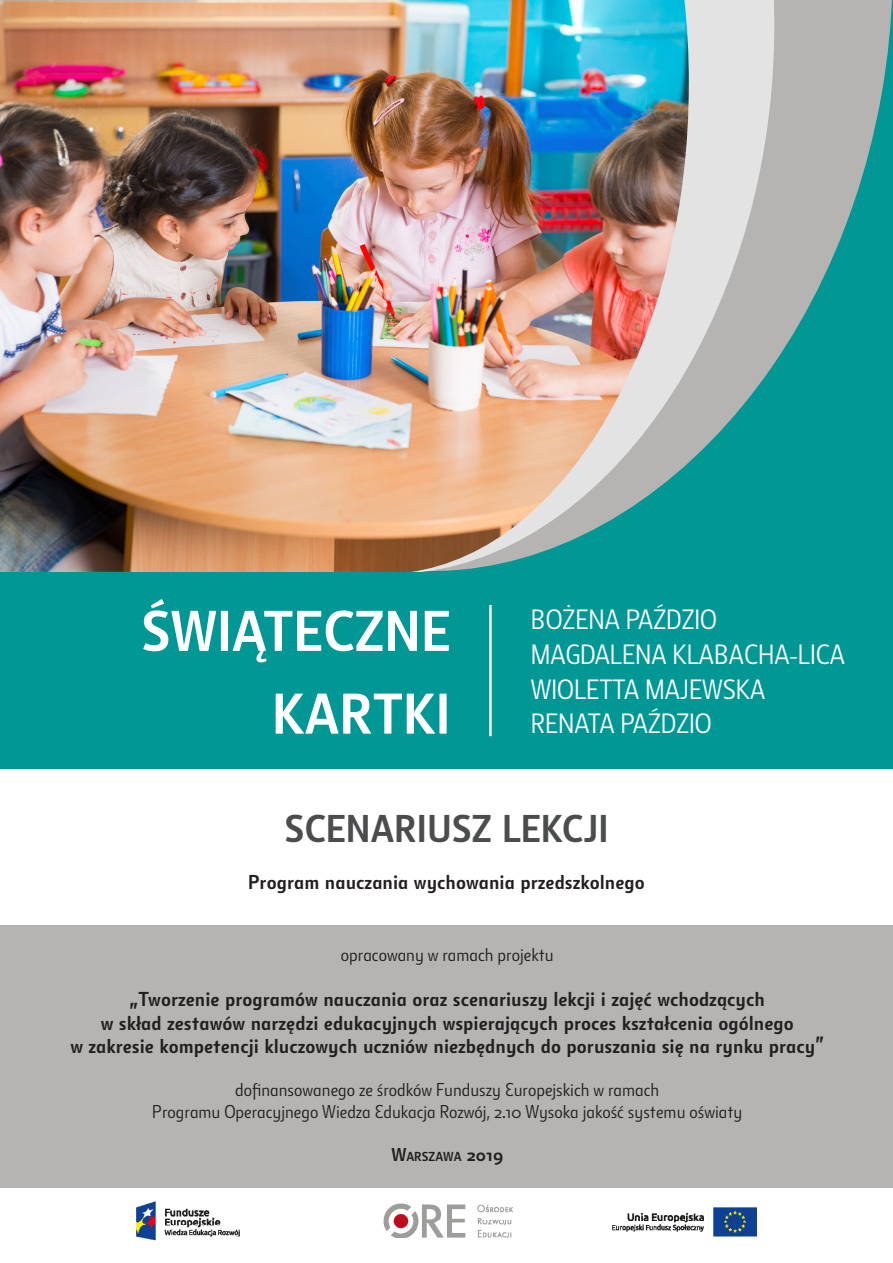
<style>
.page{position:relative;width:893px;height:1263px;background:#fff}
.page>*{position:absolute;margin:0;border:0;box-sizing:border-box;transform-origin:0 0}
.tytul1{font:700 55.5px/82.8px "Botanika Lite CE";color:#fff;text-align:right}
.tytul1-2{font:700 37.5px "Botanika Lite CE";color:#4b4c4d}
.autorzy{font:27px "Botanika Lite CE";color:#fff}
.t1{font:700 19.5px/23.4px "Botanika Lite Alt CE";color:#231f20;text-align:center}
.t2{font:18px/21.6px "Botanika Lite Alt CE";color:#231f20;text-align:center}
.t3{font:700 12.6px "Botanika Lite Alt CE";color:#231f20}
.s1{font-size:18px}
</style>
<div class="page">
<div style="left:0;top:905px;width:893px;height:283px;background:#b5b4b2"></div>
<svg style="left:796px;top:0;width:97px;height:572px;background:#43a19f"></svg>
<svg style="left:689px;top:0;width:107px;height:572px;background:#90bcba"></svg>
<img style="left:0;top:0;width:689px;height:572px">
<div style="left:0;top:572px;width:893px;height:198px;background:#019795"></div>
<img style="left:612px;top:1207px;width:144px;height:30px">
<img style="left:383px;top:1203px;width:129px;height:35px">
<img style="left:136px;top:1201px;width:104px;height:40px">
<div style="left:0;top:770px;width:893px;height:155px;background:#fff"></div>
<hr style="left:489px;top:605px;width:3px;height:131px;background:#fff">
<p class="tytul1" style="left:141px;top:590px;width:311px">ŚWIĄTECZNE<br>KARTKI</p>
<p class="autorzy" style="left:531px;top:603px;width:188px">BOŻENA PAŹDZIO</p>
<p class="autorzy" style="left:531px;top:638px;width:316px">MAGDALENA KLABACHA-LICA</p>
<p class="autorzy" style="left:531px;top:673px;width:236px">WIOLETTA MAJEWSKA</p>
<p class="autorzy" style="left:531px;top:708px;width:182px">RENATA PAŹDZIO</p>
<p class="tytul1-2" style="left:284px;top:806px;width:325px">SCENARIUSZ LEKCJI</p>
<p class="t1" style="left:248px;top:870px;width:398px">Program nauczania wychowania przedszkolnego</p>
<p class="t2" style="left:341px;top:944px;width:214px">opracowany w ramach projektu</p>
<p class="t1" style="left:70px;top:988px;width:755px">„Tworzenie programów nauczania oraz scenariuszy lekcji i zajęć wchodzących<br>w skład zestawów narzędzi edukacyjnych wspierających proces kształcenia ogólnego<br>w zakresie kompetencji kluczowych uczniów niezbędnych do poruszania się na rynku pracy”</p>
<p class="t2" style="left:152px;top:1079px;width:592px">dofinansowanego ze środków Funduszy Europejskich w ramach<br>Programu Operacyjnego Wiedza Edukacja Rozwój, 2.10 Wysoka jakość systemu oświaty</p>
<p class="t3" style="left:391px;top:1149px;width:113px"><span class="s1">W</span>ARSZAWA <span class="s1">2019</span></p>
</div>
